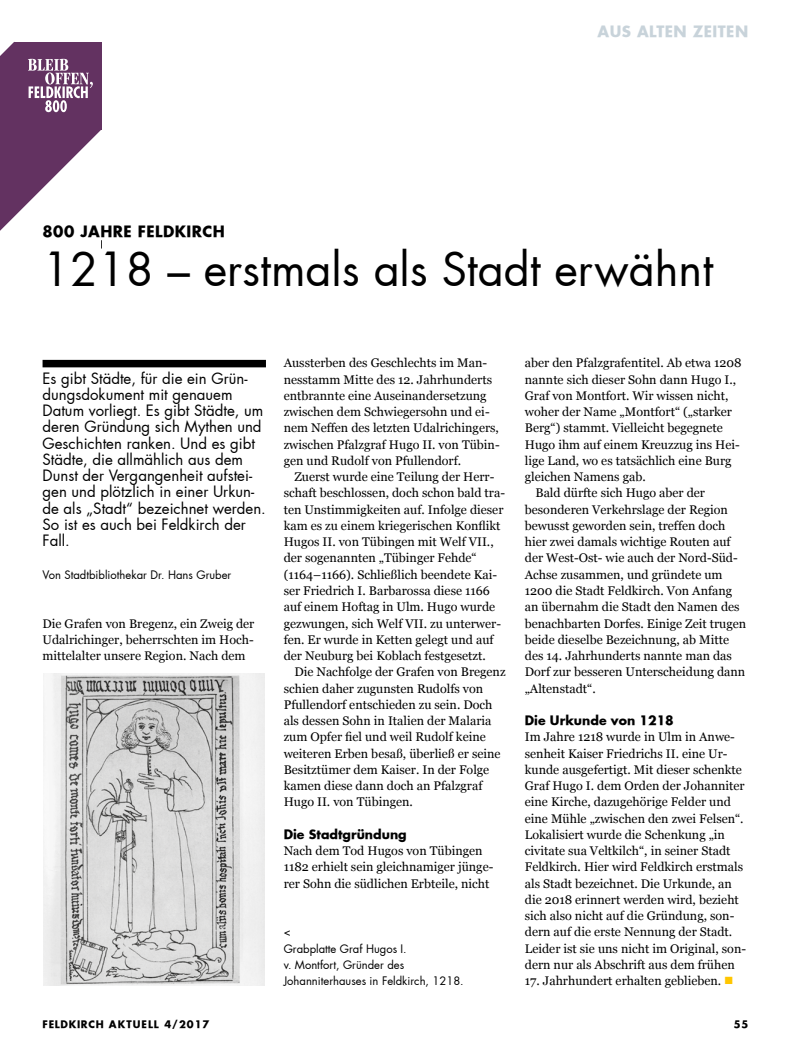
<style>
.page{position:relative;width:805px;height:1053px;background:#fff}
.page>*{position:absolute;margin:0;border:0;box-sizing:border-box;transform-origin:0 0}
.t1{font:45px "Futura";color:#000}
.t2{font:15px/16.2px "Futura";color:#000}
.t3{font:700 15px "Futura";letter-spacing:.03em;color:#000}
.t4{font:700 15px "Futura";letter-spacing:.03em;color:#c8d3da}
.t5{font:12.5px/16.2px "Georgia";color:#000}
.t6{font:700 12.5px "Futura";color:#000}
.t7{font:11.25px/16.2px "Futura";color:#000}
.t8{font:700 10px "Futura";letter-spacing:.085em;color:#000}
.s1{color:#ffc600}
</style>
<div class="page">
<div style="left:43px;top:360px;width:223px;height:7px;background:#000"></div>
<img style="left:43px;top:673px;width:221px;height:312px">
<svg style="left:0;top:42px;width:102px;height:189px"></svg>
<p class="t4" style="left:597px;top:21px;width:152px">AUS ALTEN ZEITEN</p>
<p class="t3" style="left:43px;top:222px;width:184px">800 JAHRE FELDKIRCH</p>
<h1 class="t1" style="left:43px;top:241px;width:672px">1218 – erstmals als Stadt erwähnt</h1>
<p class="t2" style="left:43px;top:370px;width:225px">Es gibt Städte, für die ein Grün&shy;dungsdokument mit genauem<br>Datum vorliegt. Es gibt Städte, um deren Gründung sich Mythen und<br>Geschichten ranken. Und es gibt<br>Städte, die allmählich aus dem<br>Dunst der Vergangenheit aufstei&shy;gen und plötzlich in einer Urkun&shy;de als „Stadt“ bezeichnet werden.<br>So ist es auch bei Feldkirch der<br>Fall.</p>
<p class="t7" style="left:43px;top:566px;width:190px">Von Stadtbibliothekar Dr. Hans Gruber</p>
<p class="t5" style="left:43px;top:615px;width:213px;text-align:justify">Die Grafen von Bregenz, ein Zweig der Udalrichinger, beherrschten im Hoch&shy;mittelalter unsere Region. Nach dem</p>
<p class="t5" style="left:283px;top:355px;width:217px">Aussterben des Geschlechts im Man&shy;nesstamm Mitte des 12. Jahrhunderts entbrannte eine Auseinandersetzung zwischen dem Schwiegersohn und ei&shy;nem Neffen des letzten Udalrichingers, zwischen Pfalzgraf Hugo II. von Tübin&shy;gen und Rudolf von Pfullendorf.</p>
<p class="t5" style="left:283px;top:469px;width:223px;text-indent:11px">Zuerst wurde eine Teilung der Herr&shy;schaft beschlossen, doch schon bald tra&shy;ten Unstimmigkeiten auf. Infolge dieser kam es zu einem kriegerischen Konflikt Hugos II. von Tübingen mit Welf VII., der sogenannten „Tübinger Fehde“ (1164–1166). Schließlich beendete Kai&shy;ser Friedrich I. Barbarossa diese 1166 auf einem Hoftag in Ulm. Hugo wurde gezwungen, sich Welf VII. zu unterwer&shy;fen. Er wurde in Ketten gelegt und auf der Neuburg bei Koblach festgesetzt.</p>
<p class="t5" style="left:283px;top:664px;width:223px;text-indent:11px">Die Nachfolge der Grafen von Bregenz schien daher zugunsten Rudolfs von Pfullendorf entschieden zu sein. Doch als dessen Sohn in Italien der Malaria zum Opfer fiel und weil Rudolf keine weiteren Erben besaß, überließ er seine Besitztümer dem Kaiser. In der Folge kamen diese dann doch an Pfalzgraf Hugo II. von Tübingen.</p>
<p class="t6" style="left:283px;top:825px;width:124px">Die Stadtgründung</p>
<p class="t5" style="left:283px;top:842px;width:211px">Nach dem Tod Hugos von Tübingen<br>1182 erhielt sein gleichnamiger jünge&shy;rer Sohn die südlichen Erbteile, nicht</p>
<p class="t7" style="left:283px;top:924px;width:181px">&lt;<br>Grabplatte Graf Hugos I.<br>v. Montfort, Gründer des<br>Johanniterhauses in Feldkirch, 1218.</p>
<p class="t5" style="left:524px;top:355px;width:218px">aber den Pfalzgrafentitel. Ab etwa 1208</p>
<p class="t5" style="left:524px;top:371px;width:213px">nannte sich dieser Sohn dann Hugo I.,</p>
<p class="t5" style="left:524px;top:387px;width:205px">Graf von Montfort. Wir wissen nicht,</p>
<p class="t5" style="left:524px;top:404px;width:209px">woher der Name „Montfort“ („starker</p>
<p class="t5" style="left:524px;top:420px;width:200px">Berg“) stammt. Vielleicht begegnete</p>
<p class="t5" style="left:524px;top:436px;width:216px">Hugo ihm auf einem Kreuzzug ins Hei-</p>
<p class="t5" style="left:524px;top:452px;width:208px">lige Land, wo es tatsächlich eine Burg</p>
<p class="t5" style="left:524px;top:469px;width:122px">gleichen Namens gab.</p>
<p class="t5" style="left:535px;top:485px;width:171px">Bald dürfte sich Hugo aber der</p>
<p class="t5" style="left:524px;top:501px;width:204px">besonderen Verkehrslage der Region</p>
<p class="t5" style="left:524px;top:517px;width:202px">bewusst geworden sein, treffen doch</p>
<p class="t5" style="left:524px;top:534px;width:207px">hier zwei damals wichtige Routen auf</p>
<p class="t5" style="left:524px;top:550px;width:214px">der West-Ost- wie auch der Nord-Süd-</p>
<p class="t5" style="left:524px;top:566px;width:199px">Achse zusammen, und gründete um</p>
<p class="t5" style="left:524px;top:582px;width:209px">1200 die Stadt Feldkirch. Von Anfang</p>
<p class="t5" style="left:524px;top:599px;width:216px">an übernahm die Stadt den Namen des</p>
<p class="t5" style="left:524px;top:615px;width:223px">benachbarten Dorfes. Einige Zeit trugen</p>
<p class="t5" style="left:524px;top:631px;width:206px">beide dieselbe Bezeichnung, ab Mitte</p>
<p class="t5" style="left:524px;top:647px;width:208px">des 14. Jahrhunderts nannte man das</p>
<p class="t5" style="left:524px;top:664px;width:222px">Dorf zur besseren Unterscheidung dann</p>
<p class="t5" style="left:524px;top:680px;width:72px">„Altenstadt“.</p>
<p class="t6" style="left:524px;top:712px;width:150px">Die Urkunde von 1218</p>
<p class="t5" style="left:524px;top:729px;width:223px">Im Jahre 1218 wurde in Ulm in Anwe&shy;senheit Kaiser Friedrichs II. eine Ur&shy;kunde ausgefertigt. Mit dieser schenkte Graf Hugo I. dem Orden der Johanniter eine Kirche, dazugehörige Felder und eine Mühle „zwischen den zwei Felsen“.<br>Lokalisiert wurde die Schenkung „in civitate sua Veltkilch“, in seiner Stadt Feldkirch. Hier wird Feldkirch erstmals als Stadt bezeichnet. Die Urkunde, an die 2018 erinnert werden wird, bezieht sich also nicht auf die Gründung, son&shy;dern auf die erste Nennung der Stadt.<br>Leider ist sie uns nicht im Original, son&shy;dern nur als Abschrift aus dem frühen</p>
<p class="t5" style="left:524px;top:972px;width:210px">17. Jahrhundert erhalten geblieben. <span class="s1">■</span></p>
<p class="t8" style="left:43px;top:1017px;width:168px">FELDKIRCH AKTUELL 4/2017</p>
<p class="t8" style="left:733px;top:1017px;width:16px">55</p>
</div>
